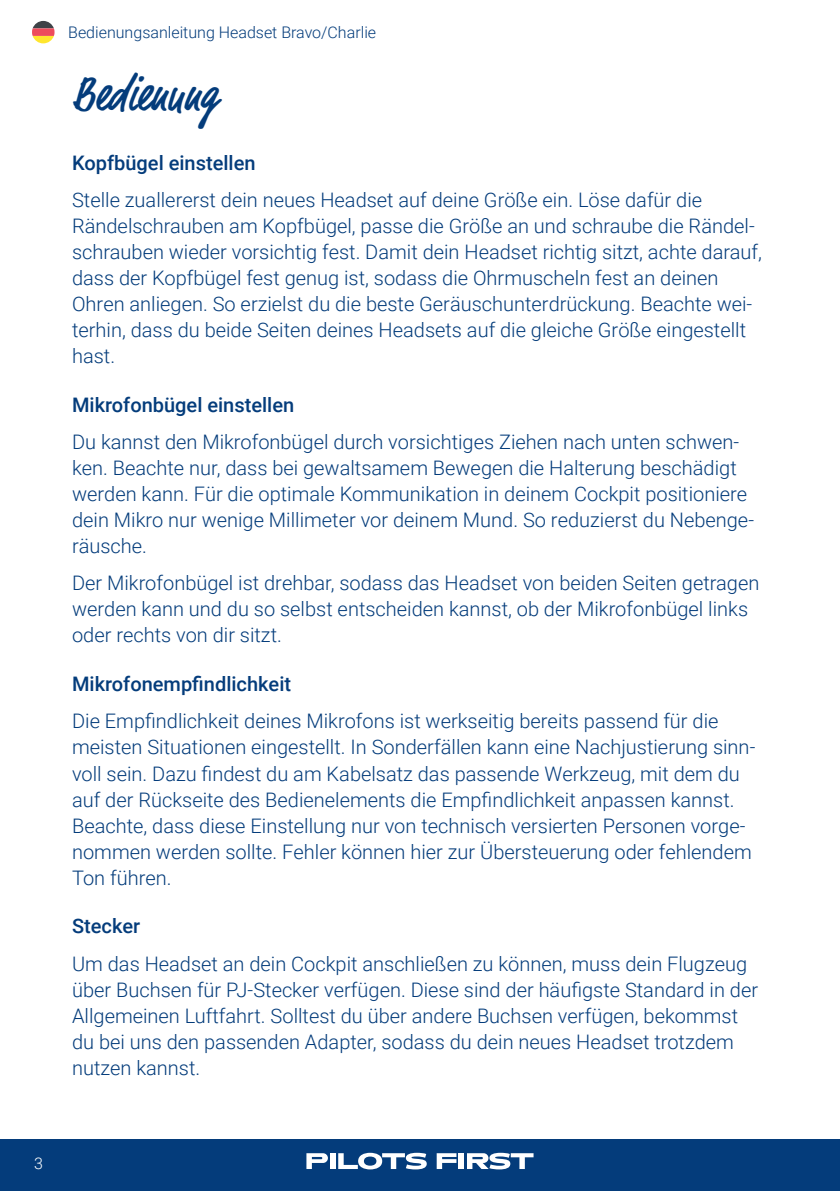
<style>
.page{position:relative;width:840px;height:1191px;background:#fff}
.page>*{position:absolute;margin:0;border:0;box-sizing:border-box;transform-origin:0 0}
.t1{font:500 condensed 48px "Market Pro";color:#043c7b}
.t2{font:300 20px/26px "Roboto";color:#043c7b}
.t3{font:500 20px "Roboto";color:#043c7b}
.t4{font:300 16px "Roboto";color:#043c7b}
.t5{font:300 16px "Roboto";color:#fff}
</style>
<div class="page">
<div style="left:0;top:1140px;width:839px;height:51px;background:#043c7b"></div>
<div style="left:330px;top:1153px;width:5px;height:16px;background:#fff"></div>
<svg style="left:338px;top:1152px;width:88px;height:17px"></svg>
<svg style="left:436px;top:1153px;width:20px;height:16px"></svg>
<div style="left:458px;top:1153px;width:6px;height:16px;background:#fff"></div>
<svg style="left:306px;top:1153px;width:22px;height:16px"></svg>
<svg style="left:467px;top:1152px;width:66px;height:17px"></svg>
<p class="t4" style="left:68px;top:21px;width:309px">Bedienungsanleitung Headset Bravo/Charlie</p>
<h1 class="t1" style="left:72px;top:62px;width:146px">Bedienung</h1>
<p class="t3" style="left:72px;top:148px;width:185px">Kopfbügel einstellen</p>
<p class="t2" style="left:72px;top:186px;width:691px">Stelle zuallererst dein neues Headset auf deine Größe ein. Löse dafür die Rändelschrauben am Kopfbügel, passe die Größe an und schraube die Rändel&shy;schrauben wieder vorsichtig fest. Damit dein Headset richtig sitzt, achte darauf, dass der Kopfbügel fest genug ist, sodass die Ohrmuscheln fest an deinen Ohren anliegen. So erzielst du die beste Geräuschunterdrückung. Beachte wei&shy;terhin, dass du beide Seiten deines Headsets auf die gleiche Größe eingestellt hast.</p>
<p class="t3" style="left:72px;top:390px;width:223px">Mikrofonbügel einstellen</p>
<p class="t2" style="left:72px;top:428px;width:683px">Du kannst den Mikrofonbügel durch vorsichtiges Ziehen nach unten schwen&shy;ken. Beachte nur, dass bei gewaltsamem Bewegen die Halterung beschädigt werden kann. Für die optimale Kommunikation in deinem Cockpit positioniere dein Mikro nur wenige Millimeter vor deinem Mund. So reduzierst du Nebenge&shy;räusche.</p>
<p class="t2" style="left:72px;top:569px;width:688px">Der Mikrofonbügel ist drehbar, sodass das Headset von beiden Seiten getragen werden kann und du so selbst entscheiden kannst, ob der Mikrofonbügel links oder rechts von dir sitzt.</p>
<p class="t3" style="left:72px;top:670px;width:220px">Mikrofonempfindlichkeit</p>
<p class="t2" style="left:72px;top:707px;width:684px">Die Empfindlichkeit deines Mikrofons ist werkseitig bereits passend für die meisten Situationen eingestellt. In Sonderfällen kann eine Nachjustierung sinn&shy;voll sein. Dazu findest du am Kabelsatz das passende Werkzeug, mit dem du auf der Rückseite des Bedienelements die Empfindlichkeit anpassen kannst.<br>Beachte, dass diese Einstellung nur von technisch versierten Personen vorge&shy;nommen werden sollte. Fehler können hier zur Übersteuerung oder fehlendem Ton führen.</p>
<p class="t3" style="left:72px;top:912px;width:70px">Stecker</p>
<p class="t2" style="left:72px;top:949px;width:687px">Um das Headset an dein Cockpit anschließen zu können, muss dein Flugzeug über Buchsen für PJ-Stecker verfügen. Diese sind der häufigste Standard in der Allgemeinen Luftfahrt. Solltest du über andere Buchsen verfügen, bekommst du bei uns den passenden Adapter, sodass du dein neues Headset trotzdem nutzen kannst.</p>
<p class="t5" style="left:34px;top:1152px;width:10px">3</p>
</div>
